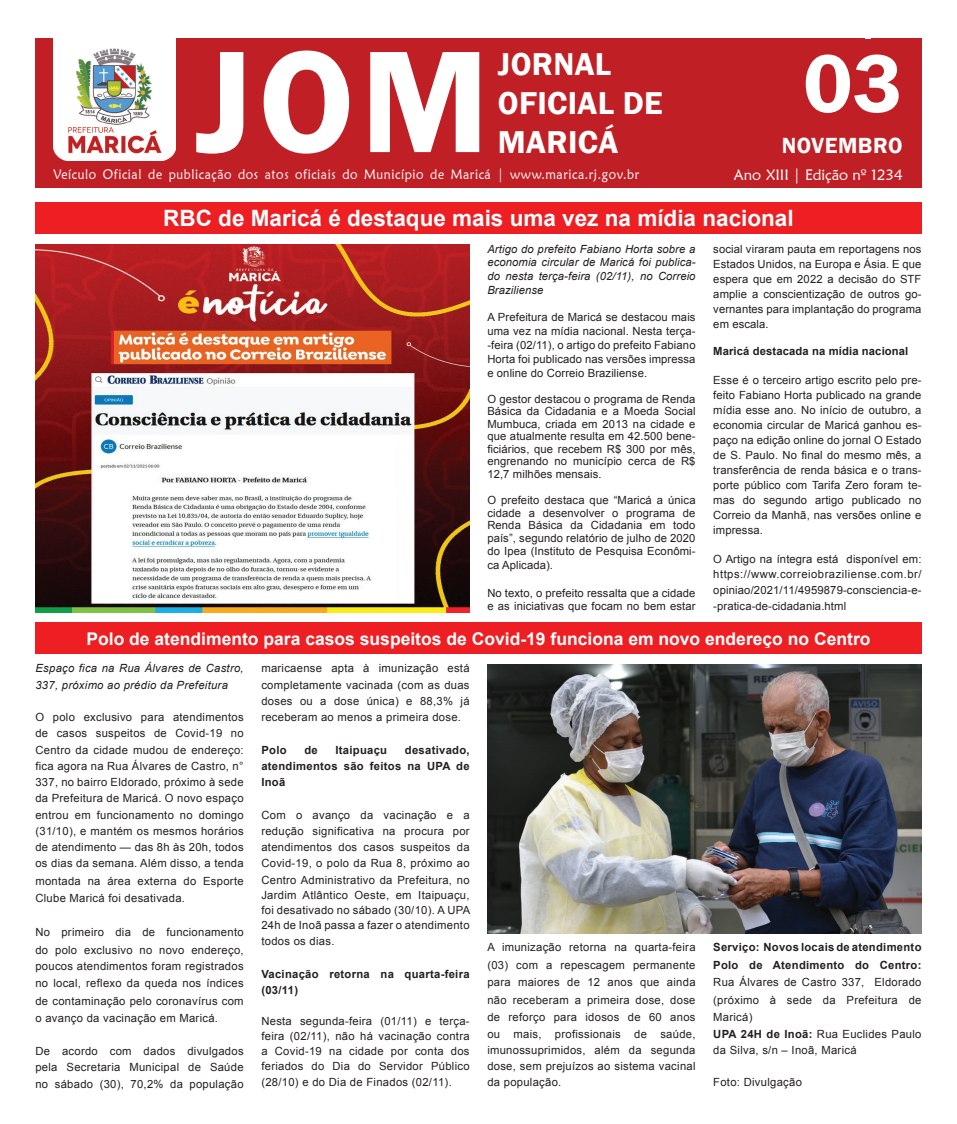
<style>
.page{position:relative;width:957px;height:1124px;background:#fff}
.page>*{position:absolute;margin:0;border:0;box-sizing:border-box;transform-origin:0 0}
.t1{font:600 150px "Franklin Gothic";color:#fff}
.t2{font:600 85px "Franklin Gothic";color:#fff}
.t3{font:600 32.5px/38.8px "Franklin Gothic";letter-spacing:.01em;color:#fff}
.t4{font:700 22.5px "Arial";color:#fff}
.t5{font:600 22.5px "Franklin Gothic";letter-spacing:.025em;color:#fff}
.t6{font:700 17.5px "Arial";color:#fff}
.t7{font:15px "Maiandra GD";color:#fff}
.t8{font:13.75px "Maiandra GD";letter-spacing:.05em;color:#fff;scale:.9 1}
.t9{font:12.5px "Maiandra GD";color:#fff}
.t10{font:11.25px/16.2px "Arial";letter-spacing:.025em;color:#231f20;text-align:justify}
.t11{font:700 11.25px/16.2px "Arial";letter-spacing:.025em;color:#231f20}
.t12{font:italic 11.25px/13.8px "Arial";letter-spacing:.025em;color:#231f20;text-align:justify}
.t13{font:11.25px/15px "Arial";letter-spacing:.045em;color:#231f20}
.s1{font-weight:700}
</style>
<div class="page">
<div style="left:870px;top:38px;width:51px;height:21px;background:#c02025"></div>
<div style="left:35px;top:38px;width:830px;height:21px;background:#c02025"></div>
<div style="left:35px;top:202px;width:886px;height:32px;background:#ee1f23"></div>
<div style="left:35px;top:622px;width:886px;height:32px;background:#ee1f23"></div>
<img style="left:35px;top:244px;width:435px;height:368px">
<img style="left:487px;top:664px;width:434px;height:268px">
<div style="left:35px;top:39px;width:886px;height:149px;background:#c02025"></div>
<img style="left:54px;top:38px;width:121px;height:123px">
<p class="t9" style="left:232px;top:41px;width:438px">JORNAL OFICIAL DE MARICÁ | nº 1234 | Ano XIII | 03 de novembro de 2021</p>
<h1 class="t1" style="left:195px;top:9px;width:295px">JOM</h1>
<h3 class="t3" style="left:498px;top:45px;width:166px">JORNAL<br>OFICIAL DE<br>MARICÁ</h3>
<h2 class="t2" style="left:803px;top:31px;width:101px">03</h2>
<h3 class="t5" style="left:782px;top:131px;width:122px">NOVEMBRO</h3>
<p class="t8" style="left:54px;top:166px;width:652px">Veículo Oficial de publicação dos atos oficiais do Município de Maricá | www.marica.rj.gov.br</p>
<h3 class="t7" style="left:734px;top:166px;width:170px">Ano XIII | Edição nº 1234</h3>
<h3 class="t4" style="left:163px;top:203px;width:632px">RBC de Maricá é destaque mais uma vez na mídia nacional</h3>
<p class="t12" style="left:487px;top:242px;width:210px">Artigo do prefeito Fabiano Horta sobre a economia circular de Maricá foi publica&shy;do nesta terça-feira (02/11), no Correio Braziliense</p>
<p class="t10" style="left:487px;top:311px;width:210px;line-height:13.8px">A Prefeitura de Maricá se destacou mais uma vez na mídia nacional. Nesta terça--feira (02/11), o artigo do prefeito Fabiano Horta foi publicado nas versões impressa e online do Correio Braziliense.</p>
<p class="t10" style="left:487px;top:392px;width:210px;line-height:12.5px">O gestor destacou o programa de Renda Básica da Cidadania e a Moeda Social Mumbuca, criada em 2013 na cidade e que atualmente resulta em 42.500 bene&shy;ficiários, que recebem R$ 300 por mês, engrenando no município cerca de R$ 12,7 milhões mensais.</p>
<p class="t10" style="left:487px;top:494px;width:210px;line-height:12.5px">O prefeito destaca que “Maricá a única cidade a desenvolver o programa de Renda Básica da Cidadania em todo país”, segundo relatório de julho de 2020</p>
<p class="t10" style="left:487px;top:544px;width:210px;line-height:13.8px">do Ipea (Instituto de Pesquisa Econômi&shy;ca Aplicada).</p>
<p class="t10" style="left:487px;top:586px;width:210px;line-height:13.8px">No texto, o prefeito ressalta que a cidade e as iniciativas que focam no bem estar</p>
<p class="t10" style="left:713px;top:241px;width:210px;line-height:15px">social viraram pauta em reportagens nos Estados Unidos, na Europa e Ásia. E que espera que em 2022 a decisão do STF amplie a conscientização de outros go&shy;vernantes para implantação do programa em escala.</p>
<p class="t11" style="left:713px;top:343px;width:197px">Maricá destacada na mídia nacional</p>
<p class="t10" style="left:713px;top:372px;width:210px;line-height:15px">Esse é o terceiro artigo escrito pelo pre&shy;feito Fabiano Horta publicado na grande mídia esse ano. No início de outubro, a economia circular de Maricá ganhou es&shy;paço na edição online do jornal O Estado de S. Paulo. No final do mesmo mês, a transferência de renda básica e o trans&shy;porte público com Tarifa Zero foram te&shy;mas do segundo artigo publicado no Correio da Manhã, nas versões online e impressa.</p>
<p class="t13" style="left:713px;top:551px;width:210px">O Artigo na íntegra está disponível em: https://www.correiobraziliense.com.br/</p>
<p class="t10" style="left:713px;top:582px;width:210px">opiniao/2021/11/4959879-consciencia-e--pratica-de-cidadania.html</p>
<h3 class="t6" style="left:86px;top:626px;width:785px">Polo de atendimento para casos suspeitos de Covid-19 funciona em novo endereço no Centro</h3>
<p class="t12" style="left:35px;top:660px;width:210px;line-height:16.2px">Espaço fica na Rua Álvares de Castro,<br>337, próximo ao prédio da Prefeitura</p>
<p class="t10" style="left:35px;top:709px;width:210px">O polo exclusivo para atendimentos de casos suspeitos de Covid-19 no Centro da cidade mudou de endereço: fica agora na Rua Álvares de Castro, n° 337, no bairro Eldorado, próximo à sede da Prefeitura de Maricá. O novo espaço entrou em funcionamento no domingo (31/10), e mantém os mesmos horários de atendimento — das 8h às 20h, todos os dias da semana. Além disso, a tenda</p>
<p class="t10" style="left:35px;top:872px;width:210px;line-height:17.5px">montada na área externa do Esporte<br>Clube Maricá foi desativada.</p>
<p class="t10" style="left:35px;top:923px;width:210px;line-height:17.5px">No primeiro dia de funcionamento do polo exclusivo no novo endereço,</p>
<p class="t10" style="left:35px;top:957px;width:210px;line-height:17.5px">poucos atendimentos foram registrados no local, reflexo da queda nos índices de contaminação pelo coronavírus com o avanço da vacinação em Maricá.</p>
<p class="t10" style="left:35px;top:1042px;width:210px">De acordo com dados divulgados pela Secretaria Municipal de Saúde no sábado (30), 70,2% da população</p>
<p class="t10" style="left:261px;top:660px;width:210px">maricaense apta à imunização está completamente vacinada (com as duas doses ou a dose única) e 88,3% já receberam ao menos a primeira dose.</p>
<p class="t11" style="left:261px;top:741px;width:27px">Polo</p>
<p class="t11" style="left:304px;top:741px;width:15px">de</p>
<p class="t11" style="left:335px;top:741px;width:53px">Itaipuaçu</p>
<p class="t11" style="left:261px;top:741px;width:210px;text-align:justify;text-indent:143px">desativado, atendimentos são feitos na UPA de Inoã</p>
<p class="t10" style="left:261px;top:806px;width:210px">Com o avanço da vacinação e a redução significativa na procura por atendimentos dos casos suspeitos da Covid-19, o polo da Rua 8, próximo ao Centro Administrativo da Prefeitura, no</p>
<p class="t10" style="left:261px;top:887px;width:210px;line-height:15px">Jardim Atlântico Oeste, em Itaipuaçu, foi desativado no sábado (30/10). A UPA 24h de Inoã passa a fazer o atendimento</p>
<p class="t10" style="left:261px;top:932px;width:75px">todos os dias.</p>
<p class="t11" style="left:261px;top:965px;width:210px">Vacinação retorna na quarta-feira (03/11)</p>
<p class="t10" style="left:261px;top:1013px;width:210px;line-height:15px">Nesta segunda-feira (01/11) e terça&shy;feira (02/11), não há vacinação contra a Covid-19 na cidade por conta dos feriados do Dia do Servidor Público</p>
<p class="t10" style="left:261px;top:1074px;width:192px">(28/10) e do Dia de Finados (02/11).</p>
<p class="t10" style="left:487px;top:938px;width:210px;line-height:17.5px">A imunização retorna na quarta-feira (03) com a repescagem permanente para maiores de 12 anos que ainda não receberam a primeira dose, dose de reforço para idosos de 60 anos</p>
<p class="t10" style="left:487px;top:1025px;width:210px">ou mais, profissionais de saúde, imunossuprimidos, além da segunda dose, sem prejuízos ao sistema vacinal da população.</p>
<p class="t11" style="left:713px;top:938px;width:210px;line-height:17.5px">Serviço: Novos locais de atendimento<br>Polo de Atendimento do Centro:</p>
<p class="t10" style="left:713px;top:973px;width:210px;line-height:17.5px">Rua Álvares de Castro 337, Eldorado (próximo à sede da Prefeitura de Maricá)</p>
<p class="t10" style="left:713px;top:1025px;width:210px"><span class="s1">UPA 24H de Inoã:</span> Rua Euclides Paulo da Silva, s/n – Inoã, Maricá</p>
<p class="t10" style="left:713px;top:1074px;width:90px">Foto: Divulgação</p>
</div>
